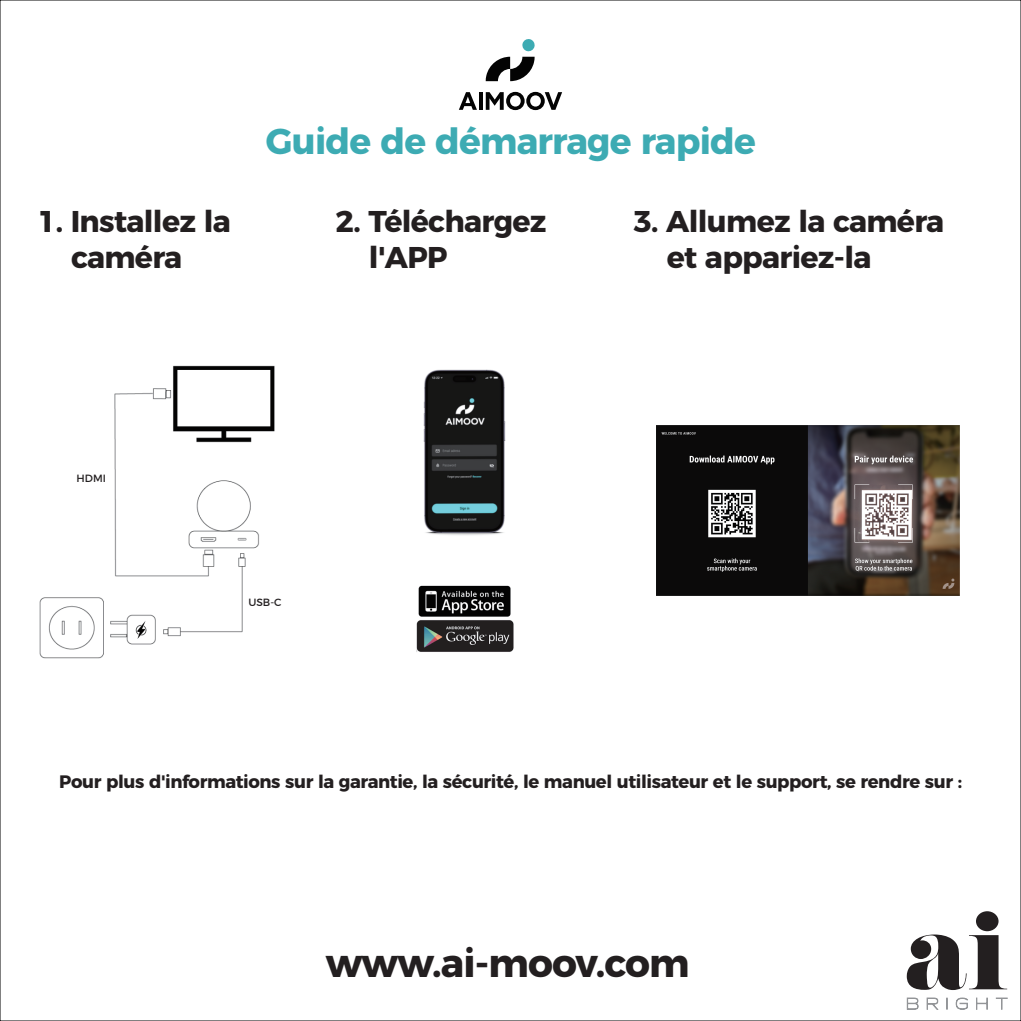
<style>
.page{position:relative;width:1021px;height:1021px;background:#fff}
.page>*{position:absolute;margin:0;border:0;box-sizing:border-box;transform-origin:0 0}
.t1{font:700 39px "Montserrat";letter-spacing:-.02em;color:#231f20}
.t2{font:700 36px "Montserrat";letter-spacing:-.02em;color:#3dabb3}
.t3{font:700 30px/36px "Montserrat";letter-spacing:-.02em;color:#231f20}
.t4{font:700 18px "Montserrat";letter-spacing:-.02em;color:#231f20}
.t5{font:10.5px "Montserrat";color:#231f20}
</style>
<div class="page">
<svg style="left:459px;top:92px;width:18px;height:18px"></svg>
<svg style="left:479px;top:92px;width:3px;height:18px"></svg>
<svg style="left:486px;top:92px;width:76px;height:18px"></svg>
<svg style="left:522px;top:38px;width:13px;height:14px"></svg>
<svg style="left:485px;top:57px;width:49px;height:24px"></svg>
<svg style="left:906px;top:997px;width:12px;height:12px"></svg>
<svg style="left:926px;top:997px;width:12px;height:12px"></svg>
<svg style="left:946px;top:997px;width:1px;height:12px"></svg>
<svg style="left:955px;top:997px;width:13px;height:12px"></svg>
<svg style="left:976px;top:997px;width:11px;height:12px"></svg>
<svg style="left:995px;top:997px;width:12px;height:12px"></svg>
<svg style="left:906px;top:911px;width:101px;height:79px"></svg>
<img style="left:39px;top:365px;width:236px;height:294px">
<img style="left:416px;top:585px;width:98px;height:67px">
<img style="left:423px;top:369px;width:83px;height:166px">
<img style="left:657px;top:426px;width:302px;height:170px">
<h2 class="t2" style="left:266px;top:112px;width:491px">Guide de démarrage rapide</h2>
<h3 class="t3" style="left:38px;top:201px;width:194px;text-align:center">1. Installez la caméra</h3>
<h3 class="t3" style="left:369px;top:201px;width:179px;text-indent:-33px">2. Téléchargez l'APP</h3>
<h3 class="t3" style="left:666px;top:201px;width:279px;text-indent:-33px">3. Allumez la caméra et appariez-la</h3>
<p class="t5" style="left:77px;top:469px;width:31px">HDMI</p>
<p class="t5" style="left:248px;top:594px;width:35px">USB-C</p>
<p class="t4" style="left:59px;top:767px;width:904px">Pour plus d'informations sur la garantie, la sécurité, le manuel utilisateur et le support, se rendre sur :</p>
<h1 class="t1" style="left:326px;top:931px;width:365px">www.ai-moov.com</h1>
</div>
